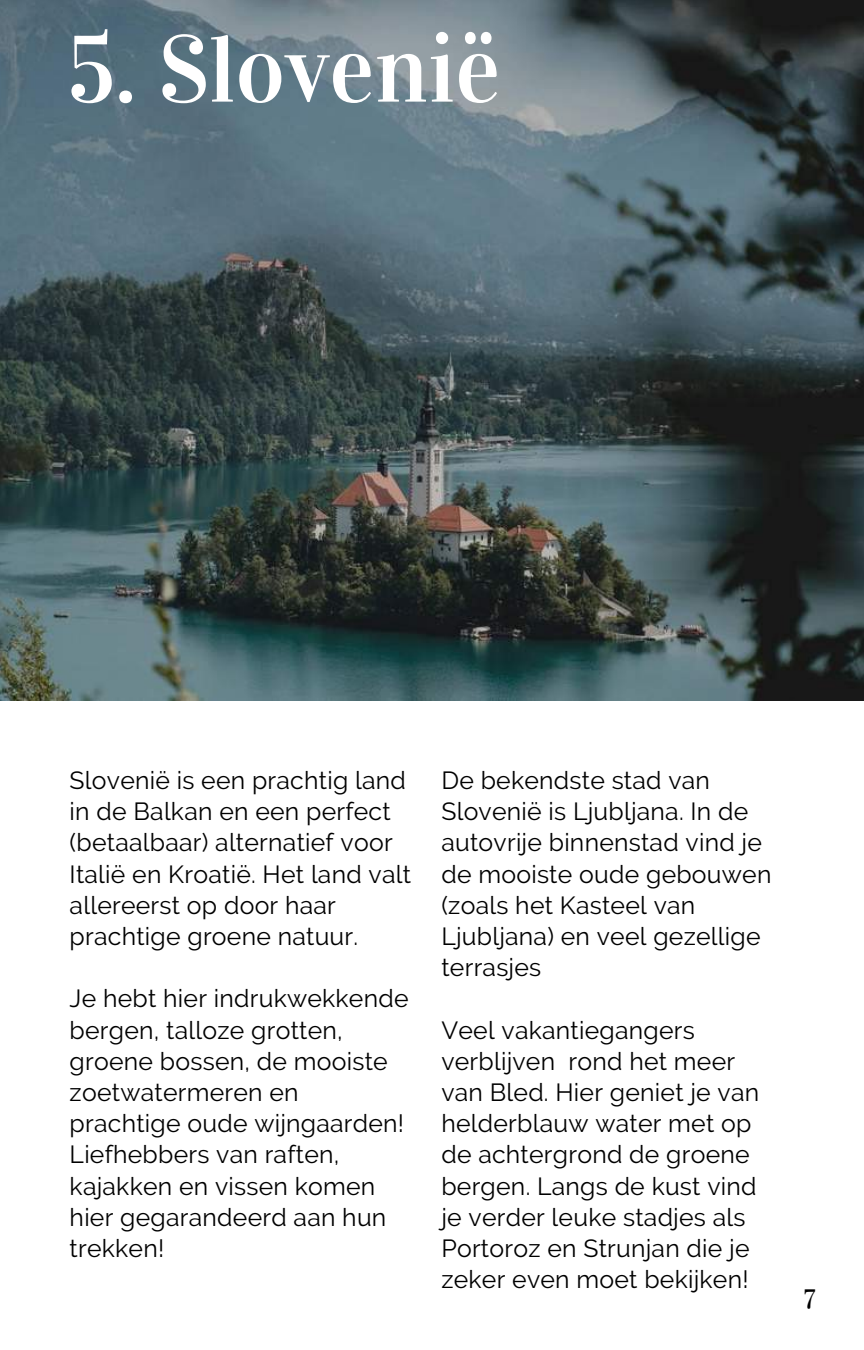
<style>
.page{position:relative;width:864px;height:1350px;background:#fff}
.page>*{position:absolute;margin:0;border:0;box-sizing:border-box;transform-origin:0 0}
.t1{font:94.5px "Vidaloka";color:#fff}
.t2{font:26.55px "Vidaloka";color:#000}
.t3{font:24.75px/31.3px "Raleway";letter-spacing:.01em;color:#000}
</style>
<div class="page">
<img style="left:0;top:0;width:864px;height:700px">
<h1 class="t1" style="left:67px;top:13px;width:435px">5. Slovenië</h1>
<p class="t3" style="left:70px;top:765px;width:343px">Slovenië is een prachtig land in de Balkan en een perfect (betaalbaar) alternatief voor<br>Italië en Kroatië. Het land valt allereerst op door haar prachtige groene natuur.</p>
<p class="t3" style="left:70px;top:983px;width:340px">Je hebt hier indrukwekkende bergen, talloze grotten, groene bossen, de mooiste zoetwatermeren en prachtige oude wijngaarden!<br>Liefhebbers van raften, kajakken en vissen komen hier gegarandeerd aan hun trekken!</p>
<p class="t3" style="left:441px;top:765px;width:332px">De bekendste stad van<br>Slovenië is Ljubljana. In de autovrije binnenstad vind je de mooiste oude gebouwen (zoals het Kasteel van<br>Ljubljana) en veel gezellige terrasjes</p>
<p class="t3" style="left:441px;top:1014px;width:319px">Veel vakantiegangers verblijven rond het meer van Bled. Hier geniet je van helderblauw water met op de achtergrond de groene bergen. Langs de kust vind je verder leuke stadjes als<br>Portoroz en Strunjan die je zeker even moet bekijken!</p>
<p class="t2" style="left:804px;top:1283px;width:13px">7</p>
</div>
